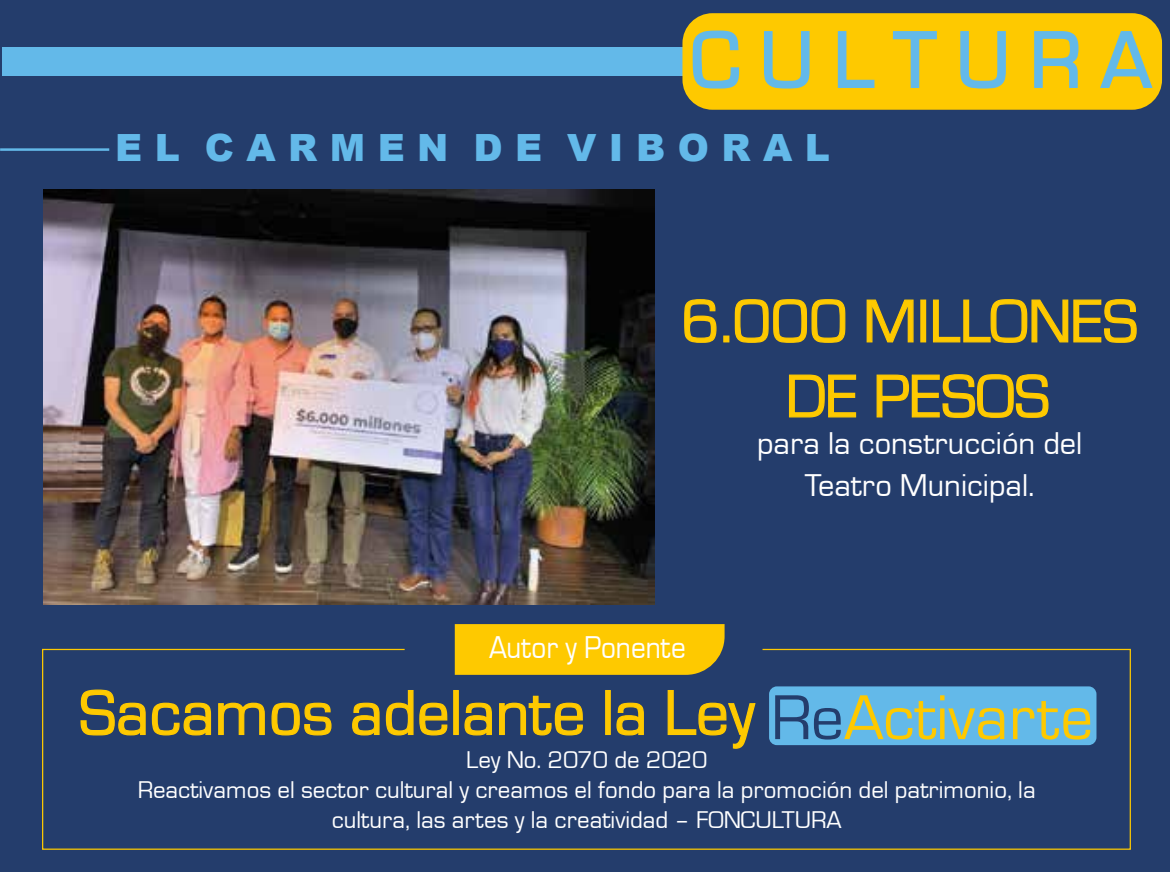
<style>
.page{position:relative;width:1170px;height:872px;background:#fff}
.page>*{position:absolute;margin:0;border:0;box-sizing:border-box;transform-origin:0 0}
.t1{font:62.5px/75px "Eurostar";color:#fec900;text-align:center}
.t2{font:900 37.5px "Arial";color:#63b9e9}
.t3{font:32.5px/41.5px "Eurostar";color:#fff;text-align:center}
.t4{font:32.5px "Eurostar";color:#fff;scale:.9 1}
.t5{font:25px/30px "Eurostar";color:#fff;text-align:center}
</style>
<div class="page">
<div style="left:0;top:0;width:1169px;height:872px;background:#243d6c"></div>
<div style="left:3px;top:47px;width:1095px;height:29px;background:#63b9e9"></div>
<div style="left:682px;top:13px;width:479px;height:97px;background:#fec900;border-radius:30px"></div>
<svg style="left:692px;top:30px;width:48px;height:59px"></svg>
<svg style="left:764px;top:31px;width:46px;height:58px"></svg>
<svg style="left:837px;top:31px;width:38px;height:57px"></svg>
<svg style="left:892px;top:31px;width:45px;height:57px"></svg>
<svg style="left:960px;top:31px;width:46px;height:58px"></svg>
<svg style="left:1034px;top:31px;width:45px;height:57px"></svg>
<svg style="left:1100px;top:31px;width:53px;height:57px"></svg>
<hr style="left:0;top:148px;width:109px;height:3px;background:#63b9e9">
<svg style="left:684px;top:299px;width:33px;height:44px"></svg>
<div style="left:723px;top:335px;width:6px;height:7px;border:1px solid #fec900"></div>
<svg style="left:734px;top:299px;width:112px;height:44px"></svg>
<svg style="left:866px;top:299px;width:48px;height:44px"></svg>
<div style="left:920px;top:299px;width:6px;height:43px;border:1px solid #fec900"></div>
<svg style="left:933px;top:299px;width:204px;height:44px"></svg>
<svg style="left:789px;top:374px;width:67px;height:44px"></svg>
<svg style="left:876px;top:374px;width:173px;height:44px"></svg>
<img style="left:43px;top:189px;width:611px;height:415px">
<div style="left:455px;top:624px;width:269px;height:24px;background:#fec900"></div>
<svg style="left:42px;top:648px;width:1089px;height:202px"></svg>
<h2 class="t2" style="left:115px;top:120px;width:716px">E L C A R M E N D E V I B O R A L</h2>
<h1 class="t1" style="left:681px;top:282px;width:457px">6.000 MILLONES<br>DE PESOS</h1>
<h3 class="t4" style="left:489px;top:627px;width:220px">Autor y Ponente</h3>
<h3 class="t3" style="left:757px;top:422px;width:327px">para la construcción del<br>Teatro Municipal.</h3>
<p class="t5" style="left:138px;top:744px;width:899px">Ley No. 2070 de 2020<br>Reactivamos el sector cultural y creamos el fondo para la promoción del patrimonio, la cultura, las artes y la creatividad – FONCULTURA</p>
</div>
